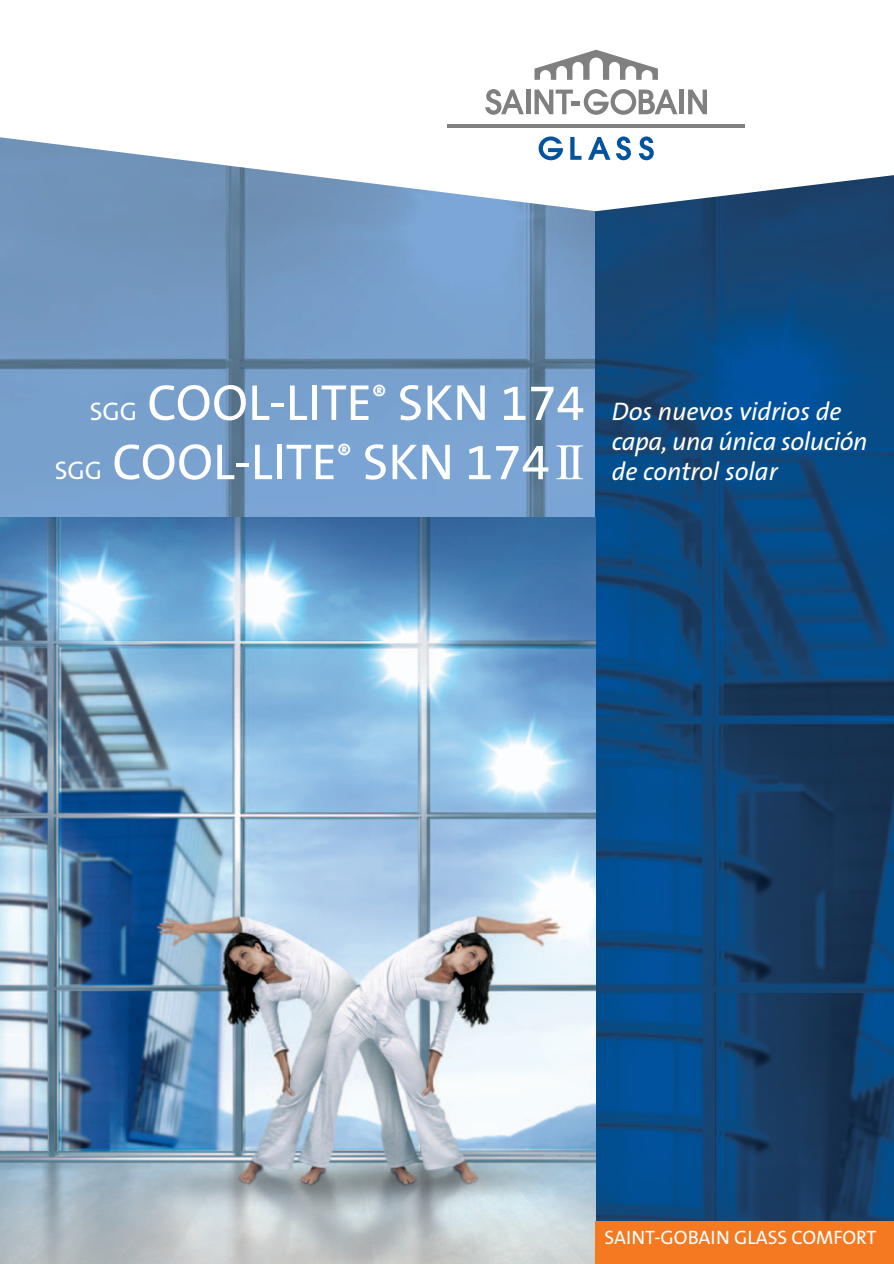
<style>
.page{position:relative;width:894px;height:1264px;background:#fff}
.page>*{position:absolute;margin:0;border:0;box-sizing:border-box;transform-origin:0 0}
.t1{font:51px/59.2px "The Sans B5 Plain";color:#fff;text-align:right}
.t2{font:italic 25.5px/30px "The Sans B5 Plain";letter-spacing:-.01em;color:#fff}
.t3{font:19.5px "The Sans B5 Plain";color:#fff}
.s1{font-size:25.5px}
.s2{font-family:"Times New Roman"}
</style>
<div class="page">
<img style="left:0;top:49px;width:894px;height:1215px">
<h1 class="t1" style="left:55px;top:375px;width:531px"><span class="s1">SGG</span> COOL-LITE<sup>®</sup> SKN 174<br><span class="s1">SGG</span> COOL-LITE<sup>®</sup> SKN 174<span class="s2">II</span></h1>
<p class="t2" style="left:612px;top:397px;width:257px">Dos nuevos vidrios de capa, una única solución de control solar</p>
<p class="t3" style="left:604px;top:1227px;width:273px">SAINT-GOBAIN GLASS COMFORT</p>
</div>
